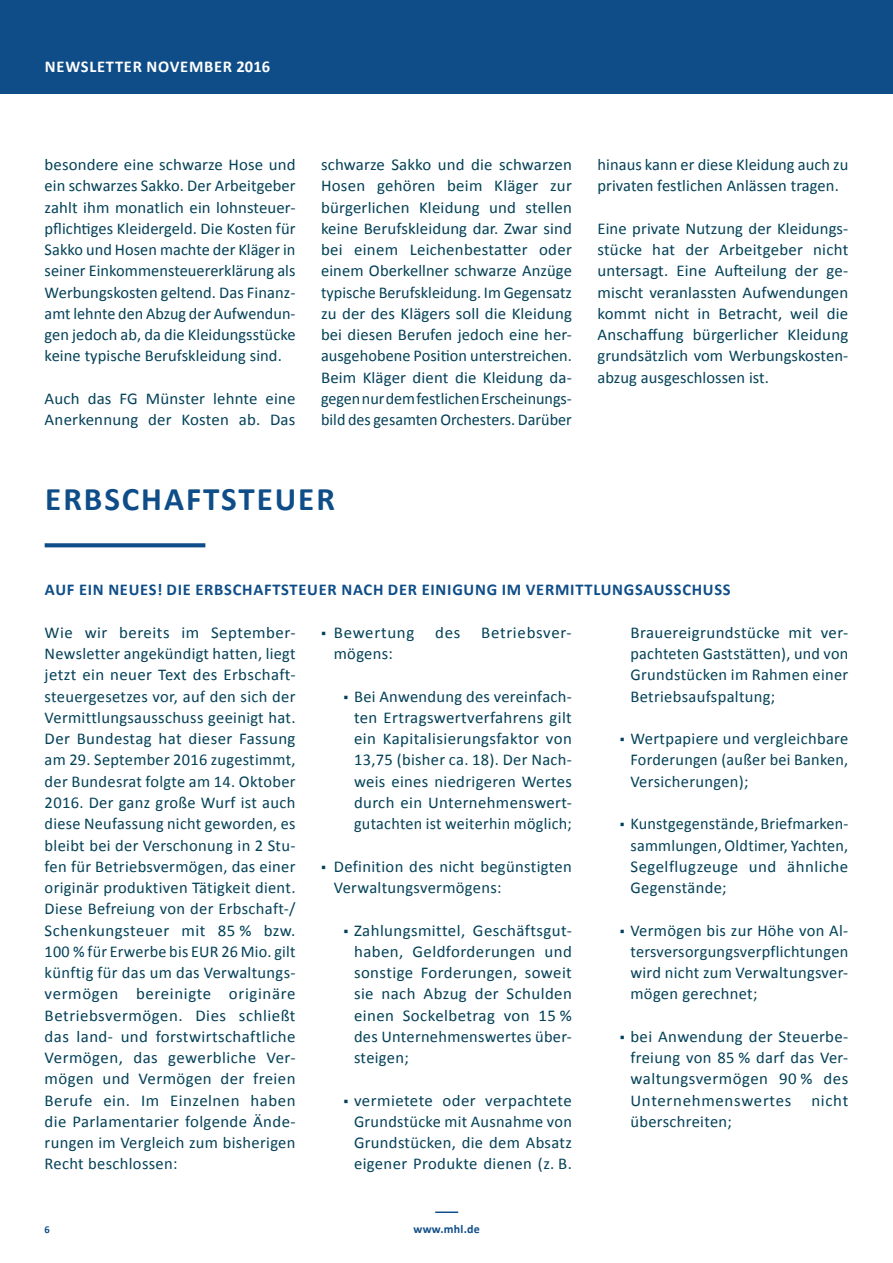
<style>
.page{position:relative;width:893px;height:1263px;background:#fff}
.page>*{position:absolute;margin:0;border:0;box-sizing:border-box;transform-origin:0 0}
.t1{font:700 33px "Calibri";letter-spacing:.06em;color:#0e4d88}
.t2{font:16.5px/21.3px "Calibri";letter-spacing:.02em;color:#034158;text-align:justify}
.t3{font:700 16.5px "Calibri";letter-spacing:.045em;color:#0e4d88}
.t4{font:700 16.5px "Calibri";letter-spacing:.045em;color:#fff}
.t5{font:16.5px "Calibri";letter-spacing:.045em;color:#034158}
.t6{font:700 12px "Calibri";letter-spacing:.02em;color:#0e4d88}
.t7{font:700 10.5px "Calibri";color:#0e4d88}
.s1{font-size:14.25px}
</style>
<div class="page">
<div style="left:0;top:0;width:893px;height:94px;background:#0e4d88"></div>
<hr style="left:435px;top:1211px;width:23px;height:2px;background:#0e4d88">
<svg style="left:45px;top:543px;width:160px;height:4px"></svg>
<p class="t4" style="left:45px;top:56px;width:227px">NEWSLETTER NOVEMBER 2016</p>
<p class="t2" style="left:45px;top:154px;width:252px">besondere eine schwarze Hose und ein schwarzes Sakko. Der Arbeitgeber zahlt ihm monatlich ein lohnsteuer&shy;pflichtiges Kleidergeld. Die Kosten für Sakko und Hosen machte der Kläger in seiner Einkommensteuererklärung als Werbungskosten geltend. Das Finanz&shy;amt lehnte den Abzug der Aufwendun&shy;gen jedoch ab, da die Kleidungsstücke keine typische Berufskleidung sind.</p>
<p class="t2" style="left:45px;top:388px;width:252px">Auch das FG Münster lehnte eine<br>Anerkennung der Kosten ab. Das</p>
<p class="t2" style="left:321px;top:154px;width:252px">schwarze Sakko und die schwarzen Hosen gehören beim Kläger zur bürgerlichen Kleidung und stellen keine Berufskleidung dar. Zwar sind bei einem Leichenbestatter oder einem Oberkellner schwarze Anzüge typische Berufskleidung. Im Gegensatz zu der des Klägers soll die Kleidung bei diesen Berufen jedoch eine her&shy;ausgehobene Position unterstreichen.<br>Beim Kläger dient die Kleidung da&shy;gegennurdemfestlichenErscheinungs&shy;bild des gesamten Orchesters. Darüber</p>
<p class="t2" style="left:597px;top:154px;width:252px">hinaus kann er diese Kleidung auch zu privaten festlichen Anlässen tragen.</p>
<p class="t2" style="left:597px;top:218px;width:252px">Eine private Nutzung der Kleidungs&shy;stücke hat der Arbeitgeber nicht untersagt. Eine Aufteilung der ge&shy;mischt veranlassten Aufwendungen kommt nicht in Betracht, weil die Anschaffung bürgerlicher Kleidung grundsätzlich vom Werbungskosten&shy;abzug ausgeschlossen ist.</p>
<h1 class="t1" style="left:45px;top:478px;width:291px">ERBSCHAFTSTEUER</h1>
<p class="t3" style="left:45px;top:579px;width:687px">AUF EIN NEUES! DIE ERBSCHAFTSTEUER NACH DER EINIGUNG IM VERMITTLUNGSAUSSCHUSS</p>
<p class="t2" style="left:45px;top:622px;width:252px">Wie wir bereits im September-Newsletter angekündigt hatten, liegt jetzt ein neuer Text des Erbschaft&shy;steuergesetzes vor, auf den sich der Vermittlungsausschuss geeinigt hat.<br>Der Bundestag hat dieser Fassung am 29. September 2016 zugestimmt, der Bundesrat folgte am 14. Oktober 2016. Der ganz große Wurf ist auch diese Neufassung nicht geworden, es bleibt bei der Verschonung in 2 Stu&shy;fen für Betriebsvermögen, das einer originär produktiven Tätigkeit dient.<br>Diese Befreiung von der Erbschaft-/ Schenkungsteuer mit 85 % bzw.<br>100 % für Erwerbe bis EUR 26 Mio. gilt künftig für das um das Verwaltungs&shy;vermögen bereinigte originäre Betriebsvermögen. Dies schließt das land- und forstwirtschaftliche Vermögen, das gewerbliche Ver&shy;mögen und Vermögen der freien Berufe ein. Im Einzelnen haben die Parlamentarier folgende Ände&shy;rungen im Vergleich zum bisherigen Recht beschlossen:</p>
<p class="t5" style="left:321px;top:622px;width:95px"><span class="s1">▪</span> Bewertung</p>
<p class="t2" style="left:435px;top:622px;width:27px">des</p>
<p class="t5" style="left:481px;top:622px;width:92px">Betriebsver-</p>
<p class="t2" style="left:334px;top:643px;width:61px">mögens:</p>
<p class="t2" style="left:354px;top:686px;width:219px;text-indent:-10px"><span class="s1">▪</span> Bei Anwendung des vereinfach&shy;ten Ertragswertverfahrens gilt ein Kapitalisierungsfaktor von 13,75 (bisher ca. 18). Der Nach&shy;weis eines niedrigeren Wertes durch ein Unternehmenswert&shy;gutachten ist weiterhin möglich;</p>
<p class="t2" style="left:334px;top:856px;width:240px;text-indent:-13px"><span class="s1">▪</span> Definition des nicht begünstigten<br>Verwaltungsvermögens:</p>
<p class="t2" style="left:354px;top:919px;width:219px;text-indent:-10px"><span class="s1">▪</span> Zahlungsmittel, Geschäftsgut&shy;haben, Geldforderungen und sonstige Forderungen, soweit sie nach Abzug der Schulden einen Sockelbetrag von 15 % des Unternehmenswertes über&shy;steigen;</p>
<p class="t2" style="left:354px;top:1089px;width:219px;text-indent:-10px"><span class="s1">▪</span> vermietete oder verpachtete Grundstücke mit Ausnahme von Grundstücken, die dem Absatz eigener Produkte dienen (z. B.</p>
<p class="t7" style="left:45px;top:1223px;width:7px">6</p>
<p class="t6" style="left:413px;top:1221px;width:68px">www.mhl.de</p>
<p class="t2" style="left:630px;top:622px;width:219px">Brauereigrundstücke mit ver&shy;pachteten Gaststätten), und von Grundstücken im Rahmen einer Betriebsaufspaltung;</p>
<p class="t2" style="left:630px;top:728px;width:219px;text-indent:-10px"><span class="s1">▪</span> Wertpapiere und vergleichbare Forderungen (außer bei Banken, Versicherungen);</p>
<p class="t2" style="left:630px;top:813px;width:220px;text-indent:-10px"><span class="s1">▪</span> Kunstgegenstände,Briefmarken&shy;sammlungen, Oldtimer, Yachten, Segelflugzeuge und ähnliche Gegenstände;</p>
<p class="t2" style="left:630px;top:919px;width:219px;text-indent:-10px"><span class="s1">▪</span> Vermögen bis zur Höhe von Al&shy;tersversorgungsverpflichtungen wird nicht zum Verwaltungsver&shy;mögen gerechnet;</p>
<p class="t2" style="left:630px;top:1026px;width:219px;text-indent:-10px"><span class="s1">▪</span> bei Anwendung der Steuerbe&shy;freiung von 85 % darf das Ver&shy;waltungsvermögen 90 % des Unternehmenswertes nicht überschreiten;</p>
</div>
